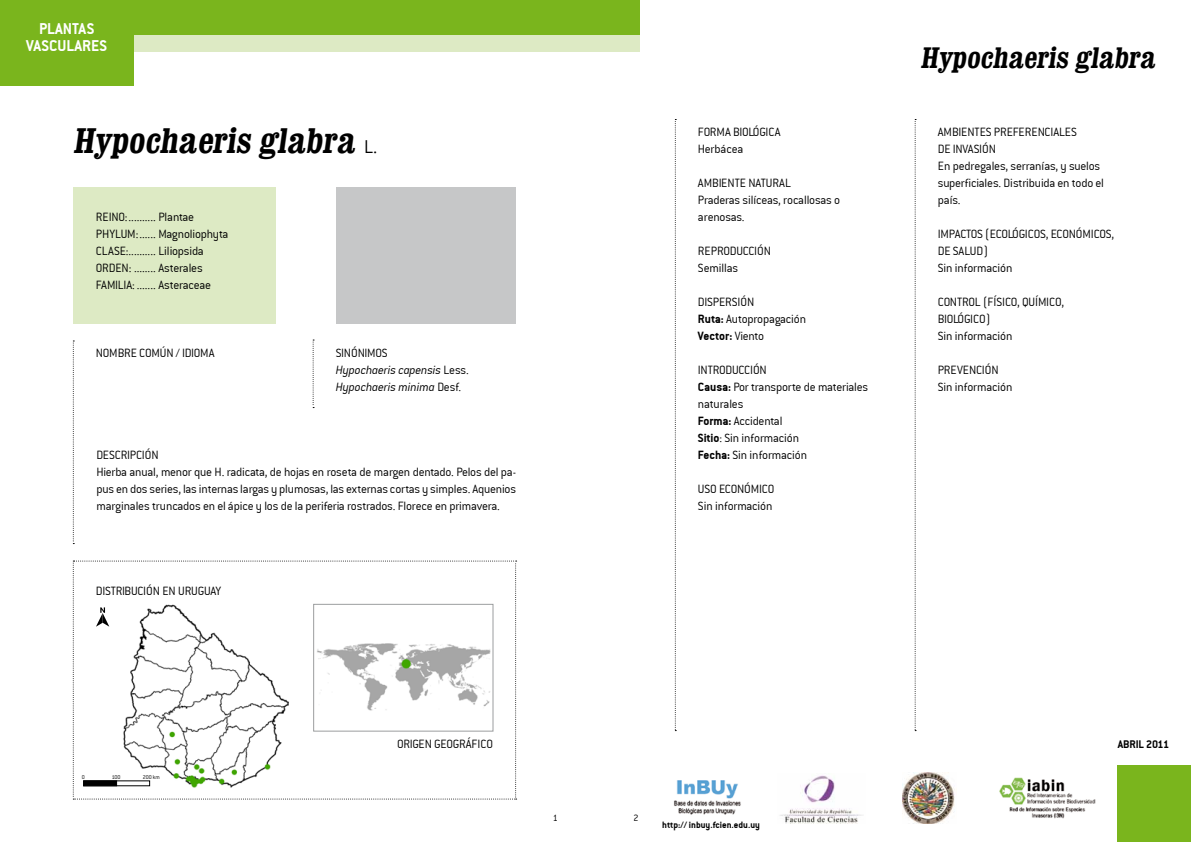
<style>
.page{position:relative;width:1191px;height:842px;background:#fff}
.page>*{position:absolute;margin:0;border:0;box-sizing:border-box;transform-origin:0 0}
.t1{font:700 condensed 36px "Clarendon";color:#000}
.t2{font:700 condensed 30px "Clarendon";color:#000}
.t3{font:17px/17px "Conduit ITCTT Bold";color:#fff;text-align:center}
.t4{font:13px/17px "Conduit ITCTT Light";letter-spacing:-.015em;color:#000}
.t5{font:italic 13px/17px "Conduit ITCTT Light";letter-spacing:-.015em;color:#000}
.t6{font:13px "Conduit ITCTT Bold";color:#000}
.t7{font:12px "Conduit ITCTT Bold";letter-spacing:-.01em;color:#000}
.t8{font:10px "Conduit ITCTT Bold";color:#000}
.t9{font:10px "Conduit ITCTT Light";color:#000}
.t10{font:6px "Conduit ITCTT Light";color:#000}
.s1{font-family:"Conduit ITCTT Light";font-weight:400;font-stretch:normal;font-size:20px}
.s2{font-style:normal}
.s3{font-family:"Conduit ITCTT Bold"}
.s4{font-family:"Conduit ITCTT Light"}
</style>
<div class="page">
<div style="left:73px;top:187px;width:203px;height:136px;background:#ddeac4"></div>
<div style="left:0;top:34px;width:639px;height:17px;background:#ddeac4"></div>
<div style="left:0;top:0;width:639px;height:34px;background:#7ab51d"></div>
<div style="left:0;top:0;width:133px;height:85px;background:#7ab51d"></div>
<div style="left:1117px;top:765px;width:74px;height:77px;background:#7ab51d"></div>
<svg style="left:73px;top:340px;width:1px;height:204px"></svg>
<svg style="left:313px;top:340px;width:1px;height:68px"></svg>
<img style="left:674px;top:780px;width:67px;height:35px">
<img style="left:902px;top:773px;width:53px;height:51px">
<img style="left:780px;top:775px;width:83px;height:48px">
<img style="left:999px;top:778px;width:96px;height:41px">
<svg style="left:675px;top:119px;width:1px;height:612px"></svg>
<svg style="left:914px;top:119px;width:2px;height:612px"></svg>
<svg style="left:73px;top:561px;width:443px;height:238px"></svg>
<div style="left:83px;top:780px;width:34px;height:6px;background:#000"></div>
<div style="left:83px;top:780px;width:67px;height:6px;border:1px solid #000"></div>
<div style="left:336px;top:187px;width:179px;height:136px;background:#c6c7c8"></div>
<h3 class="t3" style="left:26px;top:20px;width:82px">PLANTAS<br>VASCULARES</h3>
<h1 class="t1" style="left:73px;top:118px;width:306px">Hypochaeris glabra <span class="s1">L .</span></h1>
<p class="t4" style="left:96px;top:208px;width:134px">REINO:.......... Plantae<br>PHYLUM:...... Magnoliophyta<br>CLASE:.......... Liliopsida<br>ORDEN: ........ Asterales<br>FAMILIA: ....... Asteraceae</p>
<p class="t4" style="left:96px;top:344px;width:120px">NOMBRE COMÚN / IDIOMA</p>
<p class="t5" style="left:336px;top:345px;width:134px"><span class="s2">SINÓNIMOS<br></span>Hypochaeris capensis <span class="s2">Less.<br></span>Hypochaeris minima <span class="s2">Desf.</span></p>
<p class="t4" style="left:96px;top:447px;width:421px">DESCRIPCIÓN<br>Hierba anual, menor que H. radicata, de hojas en roseta de margen dentado. Pelos del pa&shy;pus en dos series, las internas largas y plumosas, las externas cortas y simples. Aquenios marginales truncados en el ápice y los de la periferia rostrados. Florece en primavera.</p>
<p class="t4" style="left:96px;top:582px;width:127px">DISTRIBUCIÓN EN URUGUAY</p>
<p class="t4" style="left:698px;top:123px;width:84px">FORMA BIOlÓGICA<br>Herbácea</p>
<p class="t4" style="left:698px;top:174px;width:13px">Ambiente</p>
<p class="t4" style="left:698px;top:174px;width:144px;text-indent:50px">natural<br>Praderas silíceas, rocallosas o arenosas.</p>
<p class="t4" style="left:698px;top:242px;width:42px">Reproducción<br>Semillas</p>
<p class="t4" style="left:698px;top:293px;width:110px">Dispersión<br><span class="s3">Ruta:</span> Autopropagación</p>
<p class="t6" style="left:698px;top:328px;width:68px">Vector: <span class="s4">Viento</span></p>
<p class="t4" style="left:698px;top:361px;width:172px">Introducción<br><span class="s3">Causa:</span> Por transporte de materiales naturales<br><span class="s3">Forma:</span> Accidental<br><span class="s3">Sitio</span>: Sin información<br><span class="s3">Fecha:</span> Sin información</p>
<p class="t4" style="left:698px;top:480px;width:78px">USO ECONÓMICO<br>Sin información</p>
<h2 class="t2" style="left:920px;top:39px;width:241px">Hypochaeris glabra</h2>
<p class="t4" style="left:937px;top:124px;width:13px">Ambientes</p>
<p class="t4" style="left:994px;top:124px;width:7px">preferenciales</p>
<p class="t4" style="left:937px;top:141px;width:168px">de invasión<br>En pedregales, serranías, y suelos superficiales. Distribuida en todo el país.</p>
<p class="t4" style="left:937px;top:226px;width:7px">impactos</p>
<p class="t4" style="left:985px;top:226px;width:12px">(ecológicos</p>
<p class="t4" style="left:1045px;top:226px;width:70px">, ECONÓMICOS,</p>
<p class="t4" style="left:937px;top:243px;width:76px">DE SALUD)<br>Sin información</p>
<p class="t4" style="left:937px;top:294px;width:13px">Control</p>
<p class="t4" style="left:983px;top:294px;width:62px">(físico, químico</p>
<p class="t4" style="left:1061px;top:294px;width:4px">,</p>
<p class="t4" style="left:937px;top:311px;width:7px">biológico</p>
<p class="t4" style="left:937px;top:311px;width:76px;text-indent:48px">)<br>Sin información</p>
<p class="t4" style="left:937px;top:362px;width:76px">Prevención<br>Sin información</p>
<p class="t10" style="left:82px;top:773px;width:5px">0</p>
<p class="t10" style="left:112px;top:773px;width:10px">100</p>
<p class="t10" style="left:143px;top:773px;width:19px">200 km</p>
<p class="t4" style="left:397px;top:735px;width:97px">ORIGEN GEOGRÁFICO</p>
<p class="t9" style="left:553px;top:812px;width:7px">1</p>
<p class="t9" style="left:633px;top:812px;width:7px">2</p>
<p class="t8" style="left:662px;top:819px;width:99px">http:// inbuy.fcien.edu.uy</p>
<p class="t7" style="left:1117px;top:737px;width:53px">ABRIL 2011</p>
</div>
